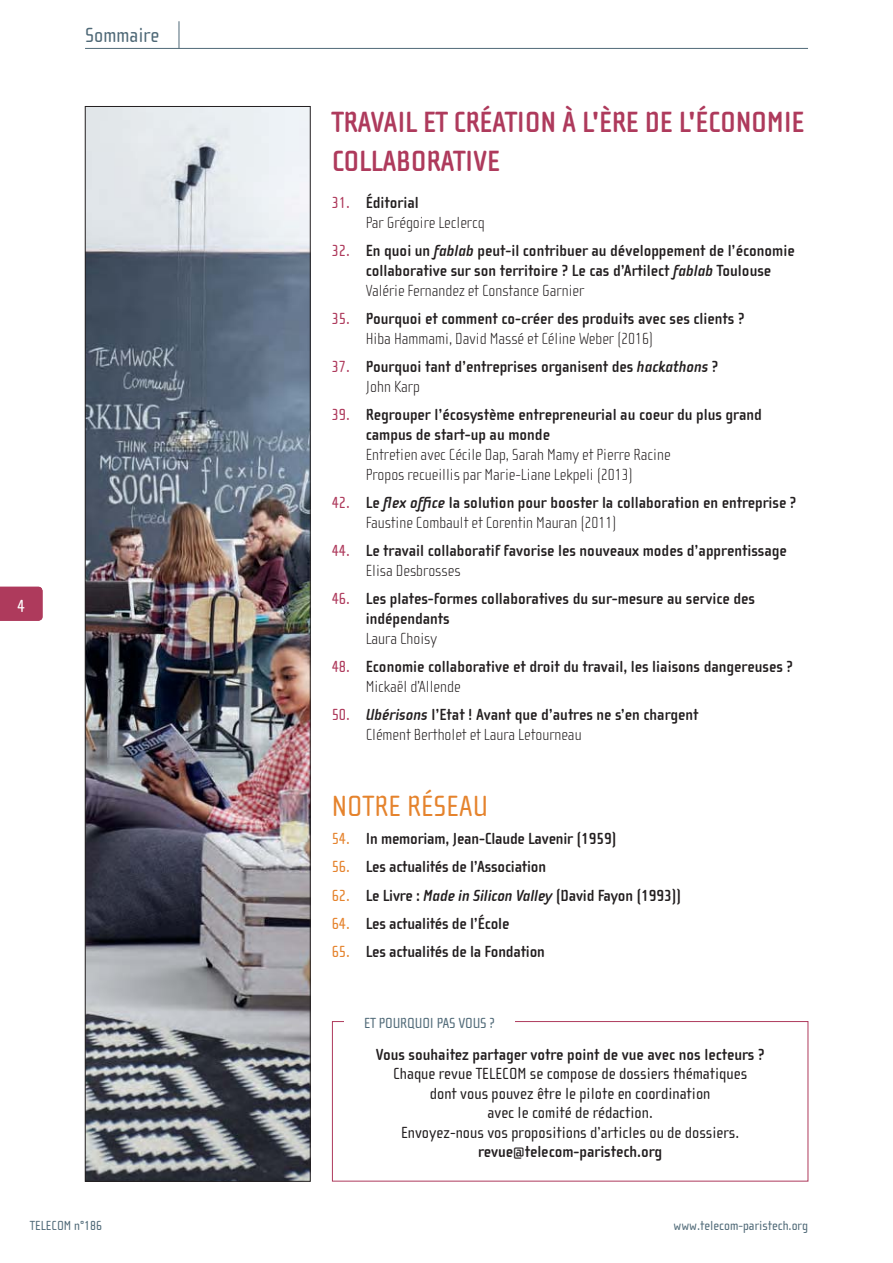
<style>
.page{position:relative;width:893px;height:1263px;background:#fff}
.page>*{position:absolute;margin:0;border:0;box-sizing:border-box;transform-origin:0 0}
.t1{font:700 30px/39px "Cholla Sans OT";letter-spacing:-.01em;color:#ae3a5c}
.t2{font:30px "Cholla Sans OT";color:#e5832d}
.t3{font:21px "Cholla Sans OT";color:#4f6977}
.t4{font:18px "Cholla Sans OT";color:#fff}
.t5{font:700 16.5px/19.8px "Cholla Sans OT";color:#231f20}
.t6{font:16.5px/19.5px "Cholla Sans OT";color:#231f20;text-align:center}
.t7{font:100 16.5px/19.8px "Cholla Sans OT";color:#231f20}
.t8{font:15px "Cholla Sans OT";letter-spacing:-.01em;color:#4f6977}
.t9{font:13.5px "Cholla Sans OT";color:#4f6977}
.s1{font-weight:400;color:#ae3a5c}
.s2{font-weight:700}
.s3{font-style:italic}
.s4{font-weight:100}
.s5{font-weight:400;color:#e5832d}
</style>
<div class="page">
<hr style="left:85px;top:48px;width:723px;height:1px;background:#4f6977">
<svg style="left:179px;top:21px;width:1px;height:27px"></svg>
<img style="left:87px;top:108px;width:221px;height:1072px">
<div style="left:85px;top:106px;width:225px;height:1076px;border:1px solid #231f20"></div>
<div style="left:332px;top:1021px;width:476px;height:161px;border:1px solid #ae3a5c"></div>
<div style="left:344px;top:1011px;width:170px;height:21px;background:#fff"></div>
<svg style="left:0;top:587px;width:43px;height:34px"></svg>
<p class="t3" style="left:85px;top:27px;width:76px">Sommaire</p>
<p class="t4" style="left:17px;top:599px;width:9px">4</p>
<h1 class="t1" style="left:332px;top:106px;width:474px">TRAVAIL ET CRÉATION À L'ÈRE DE L'ÉCONOMIE<br>COLLABORATIVE</h1>
<p class="t7" style="left:366px;top:194px;width:120px;text-indent:-34px"><span class="s1">31.</span> <span class="s2">Éditorial<br></span>Par Grégoire Leclercq</p>
<p class="t5" style="left:366px;top:242px;width:430px;text-indent:-34px"><span class="s1">32.</span> En quoi un <span class="s3">fablab</span> peut-il contribuer au développement de l’économie collaborative sur son territoire ? Le cas d’Artilect <span class="s3">fablab</span> Toulouse<br><span class="s4">Valérie Fernandez et Constance Garnier</span></p>
<p class="t5" style="left:366px;top:310px;width:380px;text-indent:-34px"><span class="s1">35.</span> Pourquoi et comment co-créer des produits avec ses clients ?<br><span class="s4">Hiba Hammami, David Massé et Céline Weber (2016)</span></p>
<p class="t5" style="left:366px;top:358px;width:354px;text-indent:-34px"><span class="s1">37.</span> Pourquoi tant d’entreprises organisent des <span class="s3">hackathons</span> ?<br><span class="s4">John Karp</span></p>
<p class="t5" style="left:366px;top:406px;width:398px;text-indent:-34px"><span class="s1">39.</span> Regrouper l’écosystème entrepreneurial au coeur du plus grand campus de start-up au monde</p>
<p class="t7" style="left:366px;top:446px;width:306px">Entretien avec Cécile Dap, Sarah Mamy et Pierre Racine<br>Propos recueillis par Marie-Liane Lekpeli (2013)</p>
<p class="t5" style="left:366px;top:494px;width:432px;text-indent:-34px"><span class="s1">42.</span> Le <span class="s3">flex office</span> la solution pour booster la collaboration en entreprise ?<br><span class="s4">Faustine Combault et Corentin Mauran (2011)</span></p>
<p class="t5" style="left:366px;top:542px;width:423px;text-indent:-34px"><span class="s1">44.</span> Le travail collaboratif favorise les nouveaux modes d’apprentissage<br><span class="s4">Elisa Desbrosses</span></p>
<p class="t5" style="left:366px;top:590px;width:391px;text-indent:-34px"><span class="s1">46.</span> Les plates-formes collaboratives du sur-mesure au service des indépendants</p>
<p class="t7" style="left:366px;top:630px;width:73px">Laura Choisy</p>
<p class="t5" style="left:366px;top:658px;width:429px;text-indent:-34px"><span class="s1">48.</span> Economie collaborative et droit du travail, les liaisons dangereuses ?<br><span class="s4">Mickaël d’Allende</span></p>
<p class="t5" style="left:366px;top:706px;width:334px;text-indent:-34px"><span class="s1">50.</span> <span class="s3">Ubérisons</span> l’Etat ! Avant que d’autres ne s’en chargent<br><span class="s4">Clément Bertholet et Laura Letourneau</span></p>
<h1 class="t2" style="left:332px;top:794px;width:158px">NOTRE RÉSEAU</h1>
<p class="t5" style="left:332px;top:830px;width:286px"><span class="s5">54.</span> In memoriam, Jean-Claude Lavenir (1959)</p>
<p class="t5" style="left:332px;top:858px;width:216px"><span class="s5">56.</span> Les actualités de l’Association</p>
<p class="t5" style="left:332px;top:887px;width:351px"><span class="s5">62.</span> Le Livre : <span class="s3">Made in Silicon Valley</span> (David Fayon (1993))</p>
<p class="t5" style="left:332px;top:915px;width:179px"><span class="s5">64.</span> Les actualités de l’École</p>
<p class="t5" style="left:332px;top:943px;width:215px"><span class="s5">65.</span> Les actualités de la Fondation</p>
<p class="t8" style="left:364px;top:1017px;width:132px">ET POURQUOI PAS VOUS ?</p>
<p class="t5" style="left:376px;top:1046px;width:390px">Vous souhaitez partager votre point de vue avec nos lecteurs ?</p>
<p class="t6" style="left:393px;top:1066px;width:356px">Chaque revue TELECOM se compose de dossiers thématiques dont vous pouvez être le pilote en coordination<br>avec le comité de rédaction.<br>Envoyez-nous vos propositions d’articles ou de dossiers.</p>
<p class="t5" style="left:478px;top:1143px;width:186px">revue@telecom-paristech.org</p>
<p class="t9" style="left:30px;top:1221px;width:74px">TELECOM n°186</p>
<p class="t9" style="left:673px;top:1221px;width:136px">www.telecom-paristech.org</p>
</div>
